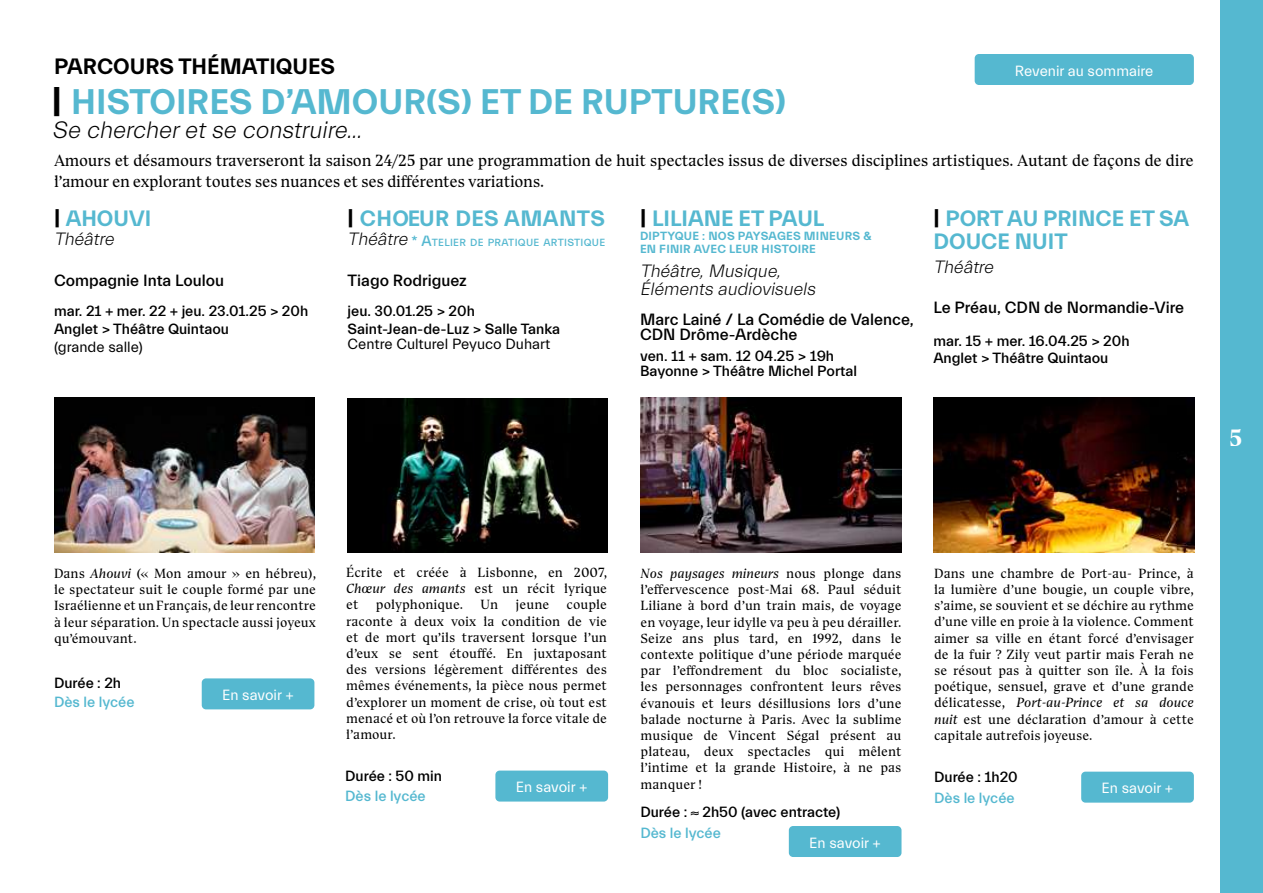
<style>
.page{position:relative;width:1263px;height:893px;background:#fff}
.page>*{position:absolute;margin:0;border:0;box-sizing:border-box;transform-origin:0 0}
.t1{font:700 36px "Everett";color:#55b8d0}
.t2{font:italic 300 24px "Everett";color:#000}
.t3{font:700 24px "TRY Bluu Suuperstar";color:#fff}
.t4{font:700 22.5px/22.5px "Everett";color:#55b8d0}
.t5{font:700 22.5px "Everett";color:#000}
.t6{font:700 22.5px "Everett";letter-spacing:.02em;color:#55b8d0}
.t7{font:italic 300 18px/18px "Everett";color:#000}
.t8{font:16.5px/21px "TRY Bluu Suuperstar";letter-spacing:-.02em;color:#000}
.t9{font:500 16.5px/15px "Everett";color:#000}
.t10{font:500 15px/18px "Everett";color:#000}
.t11{font:15px "Everett";color:#fff}
.t12{font:15px "Everett";color:#000}
.t13{font:500 15px "Everett";color:#55b8d0}
.t14{font:13.5px/16.2px "TRY Bluu Suuperstar";color:#000;text-align:justify}
.t15{font:700 12px/13.5px "Everett";letter-spacing:.02em;color:#55b8d0}
.t16{font:500 10.5px "Everett";letter-spacing:.03em;color:#55b8d0}
.s1{color:#000}
.s2{font-size:15px}
.s3{font-style:italic}
.s4{color:#55b8d0}
</style>
<div class="page">
<div style="left:202px;top:678px;width:112px;height:31px;background:#55b8d0;border-radius:4px"></div>
<div style="left:495px;top:771px;width:113px;height:30px;background:#55b8d0;border-radius:4px"></div>
<div style="left:1220px;top:0;width:43px;height:893px;background:#55b8d0"></div>
<img style="left:54px;top:398px;width:261px;height:154px">
<img style="left:640px;top:398px;width:261px;height:154px">
<div style="left:789px;top:826px;width:112px;height:31px;background:#55b8d0;border-radius:4px"></div>
<img style="left:933px;top:398px;width:261px;height:154px">
<div style="left:1081px;top:772px;width:113px;height:31px;background:#55b8d0;border-radius:4px"></div>
<img style="left:347px;top:398px;width:261px;height:155px">
<div style="left:975px;top:54px;width:219px;height:31px;background:#55b8d0;border-radius:4px"></div>
<h3 class="t5" style="left:54px;top:54px;width:282px">PARCOURS THÉMATIQUES</h3>
<h1 class="t1" style="left:52px;top:82px;width:736px"><span class="s1">|</span> HISTOIRES D’AMOUR(S) ET DE RUPTURE(S)</h1>
<h2 class="t2" style="left:52px;top:117px;width:316px">Se chercheretse construire…</h2>
<p class="t11" style="left:1015px;top:62px;width:140px">Revenir au sommaire</p>
<p class="t8" style="left:54px;top:149px;width:1141px">Amours et désamours traverseront la saison 24/25 par une programmation de huit spectacles issus de diverses disciplines artistiques. Autant de façons de dire l’amour en explorant toutes ses nuances et ses différentes variations.</p>
<h3 class="t4" style="left:54px;top:207px;width:99px"><span class="s1">|</span> AHOUVI</h3>
<h3 class="t7" style="left:54px;top:231px;width:65px">Théâtre</h3>
<p class="t9" style="left:54px;top:273px;width:172px">Compagnie Inta Loulou</p>
<p class="t10" style="left:54px;top:302px;width:256px">mar. 21 + mer. 22 + jeu. 23.01.25 &gt; 20h<br>Anglet &gt; Théâtre Quintaou</p>
<p class="t12" style="left:54px;top:339px;width:90px">(grande salle)</p>
<h3 class="t6" style="left:348px;top:206px;width:259px"><span class="s1">|</span> CHOEUR DES AMANTS</h3>
<h3 class="t7" style="left:348px;top:231px;width:65px">Théâtre</h3>
<p class="t9" style="left:348px;top:273px;width:121px">Tiago Rodriguez</p>
<p class="t10" style="left:348px;top:302px;width:214px">jeu. 30.01.25 &gt; 20h<br>Saint-Jean-de-Luz &gt; Salle Tanka</p>
<p class="t12" style="left:348px;top:336px;width:204px">Centre Culturel Peyuco Duhart</p>
<p class="t16" style="left:411px;top:237px;width:195px"><span class="s2">* A</span>TELIER DE PRATIQUE ARTISTIQUE</p>
<h3 class="t4" style="left:640px;top:208px;width:186px"><span class="s1">|</span> LILIANE ET PAUL</h3>
<p class="t15" style="left:640px;top:229px;width:233px">DIPTYQUE : NOS PAYSAGES MINEURS &amp;<br>EN FINIR AVEC LEUR HISTOIRE</p>
<h3 class="t7" style="left:640px;top:263px;width:180px">Théâtre,Musique,<br>Éléments audiovisuels</h3>
<p class="t9" style="left:640px;top:313px;width:275px">Marc Lainé / La Comédie de Valence,<br>CDN Drôme-Ardèche</p>
<p class="t10" style="left:640px;top:349px;width:219px;line-height:15px">ven. 11 + sam. 12 04.25 &gt; 19h<br>Bayonne &gt; Théâtre Michel Portal</p>
<h3 class="t4" style="left:933px;top:208px;width:257px"><span class="s1">|</span> PORT AU PRINCE ET SA<br>DOUCE NUIT</h3>
<h3 class="t7" style="left:933px;top:258px;width:65px">Théâtre</h3>
<p class="t9" style="left:933px;top:301px;width:252px">Le Préau, CDN de Normandie-Vire</p>
<p class="t10" style="left:933px;top:333px;width:198px;line-height:16.5px">mar. 15 + mer. 16.04.25 &gt; 20h<br>Anglet &gt; Théâtre Quintaou</p>
<h2 class="t3" style="left:1229px;top:423px;width:15px">5</h2>
<p class="t14" style="left:54px;top:565px;width:263px">Dans <span class="s3">Ahouvi</span> (« Mon amour » en hébreu), le spectateur suit le couple formé par une Israélienne et un Français, de leur rencontre à leur séparation. Un spectacle aussi joyeux qu’émouvant.</p>
<p class="t10" style="left:54px;top:674px;width:69px">Durée : 2h</p>
<p class="t13" style="left:54px;top:694px;width:82px">Dès le lycée</p>
<p class="t11" style="left:222px;top:687px;width:73px">En savoir +</p>
<p class="t14" style="left:346px;top:564px;width:262px">Écrite et créée à Lisbonne, en 2007, <span class="s3">Chœur des amants</span> est un récit lyrique et</p>
<p class="t14" style="left:346px;top:597px;width:262px;text-indent:220px">couple raconte à deux voix la condition de vie et de mort qu’ils traversent lorsque l’un d’eux se sent étouffé. En juxtaposant des versions légèrement différentes des mêmes événements, la pièce nous permet d’explorer un moment de crise, où tout est menacé et où l’on retrouve la force vitale de l’amour.</p>
<p class="t14" style="left:376px;top:597px;width:89px">polyphonique.</p>
<p class="t14" style="left:481px;top:597px;width:19px">Un</p>
<p class="t14" style="left:516px;top:597px;width:35px">jeune</p>
<p class="t10" style="left:345px;top:767px;width:98px">Durée : 50 min</p>
<p class="t13" style="left:345px;top:788px;width:82px">Dès le lycée</p>
<p class="t11" style="left:516px;top:779px;width:73px">En savoir +</p>
<p class="t14" style="left:641px;top:565px;width:262px"><span class="s3">Nos paysages mineurs</span> nous plonge dans l’effervescence post-Mai 68. Paul séduit Liliane à bord d’un train mais, de voyage en voyage, leur idylle va peu à peu dérailler.<br>Seize ans plus tard, en 1992, dans le contexte politique d’une période marquée par l’effondrement du bloc socialiste, les personnages confrontent leurs rêves évanouis et leurs désillusions lors d’une balade nocturne à Paris. Avec la sublime musique de Vincent Ségal présent au plateau, deux spectacles qui mêlent l’intime et la grande Histoire, à ne pas manquer !</p>
<p class="t10" style="left:640px;top:802px;width:202px;line-height:21px">Durée : ≈ 2h50 (avec entracte)<br><span class="s4">Dès le lycée</span></p>
<p class="t11" style="left:809px;top:834px;width:73px">En savoir +</p>
<p class="t14" style="left:934px;top:565px;width:261px">Dans une chambre de Port-au- Prince, à la lumière d’une bougie, un couple vibre, s’aime, se souvient et se déchire au rythme d’une ville en proie à la violence. Comment aimer sa ville en étant forcé d’envisager de la fuir ? Zily veut partir mais Ferah ne se résout pas à quitter son île. À la fois poétique, sensuel, grave et d’une grande délicatesse, <span class="s3">Port-au-Prince et sa douce nuit</span> est une déclaration d’amour à cette capitale autrefois joyeuse.</p>
<p class="t10" style="left:934px;top:769px;width:85px">Durée : 1h20</p>
<p class="t13" style="left:934px;top:790px;width:82px">Dès le lycée</p>
<p class="t11" style="left:1101px;top:780px;width:73px">En savoir +</p>
</div>
